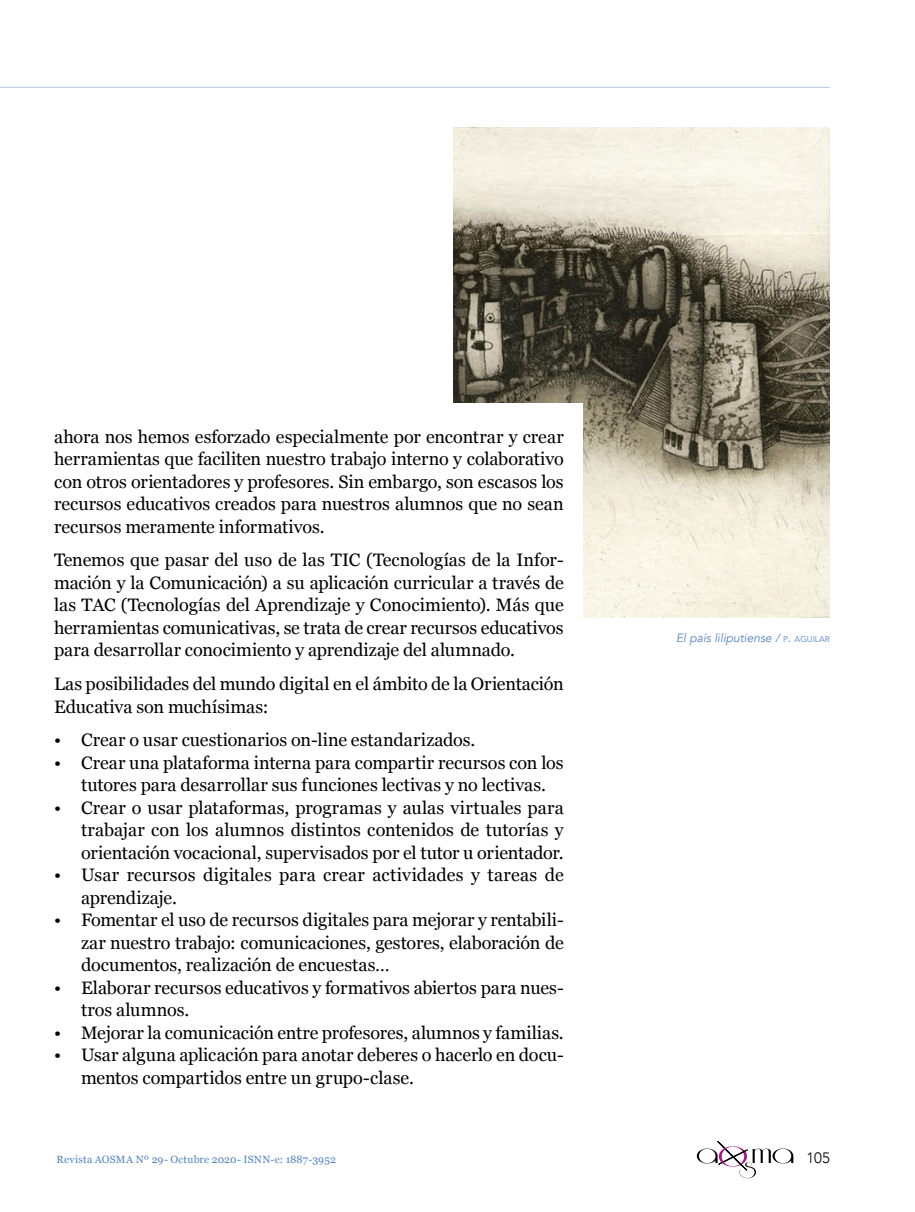
<style>
.page{position:relative;width:915px;height:1212px;background:#fff}
.page>*{position:absolute;margin:0;border:0;box-sizing:border-box;transform-origin:0 0}
.t1{font:18px/22.5px "Georgia";letter-spacing:-.005em;color:#000;text-align:justify}
.t2{font:300 15px "Avenir";color:#000}
.t3{font:italic 12px "Avenir";color:#5082c3}
.t4{font:10.5px "Georgia";letter-spacing:.015em;color:#5082c3}
.s1{font-style:normal;font-size:8.4px}
.s2{font-style:normal}
</style>
<div class="page">
<svg style="left:696px;top:1141px;width:97px;height:37px"></svg>
<div style="left:0;top:76px;width:836px;height:12px;background:#000;opacity:.75"></div>
<img style="left:453px;top:128px;width:376px;height:489px">
<div style="left:279px;top:403px;width:303px;height:371px;background:#fff"></div>
<p class="t1" style="left:54px;top:424px;width:511px">ahora nos hemos esforzado especialmente por encontrar y crear herramientas que faciliten nuestro trabajo interno y colaborativo con otros orientadores y profesores. Sin embargo, son escasos los recursos educativos creados para nuestros alumnos que no sean recursos meramente informativos.</p>
<p class="t1" style="left:54px;top:548px;width:511px">Tenemos que pasar del uso de las TIC (Tecnologías de la Infor&shy;mación y la Comunicación) a su aplicación curricular a través de las TAC (Tecnologías del Aprendizaje y Conocimiento). Más que herramientas comunicativas, se trata de crear recursos educativos para desarrollar conocimiento y aprendizaje del alumnado.</p>
<p class="t1" style="left:54px;top:672px;width:511px">Las posibilidades del mundo digital en el ámbito de la Orientación<br>Educativa son muchísimas:</p>
<p class="t1" style="left:54px;top:728px;width:422px">• Crear o usar cuestionarios on-line estandarizados.</p>
<p class="t1" style="left:54px;top:751px;width:511px;text-align:center">• Crear una plataforma interna para compartir recursos con los tutores para desarrollar sus funciones lectivas y no lectivas.</p>
<p class="t1" style="left:81px;top:796px;width:484px;text-indent:-27px">• Crear o usar plataformas, programas y aulas virtuales para trabajar con los alumnos distintos contenidos de tutorías y orientación vocacional, supervisados por el tutor u orientador.</p>
<p class="t1" style="left:81px;top:863px;width:484px;text-indent:-27px">• Usar recursos digitales para crear actividades y tareas de aprendizaje.</p>
<p class="t1" style="left:81px;top:908px;width:484px;text-indent:-27px">• Fomentar el uso de recursos digitales para mejorar y rentabili&shy;zar nuestro trabajo: comunicaciones, gestores, elaboración de documentos, realización de encuestas…</p>
<p class="t1" style="left:81px;top:976px;width:484px;text-indent:-27px">• Elaborar recursos educativos y formativos abiertos para nues&shy;tros alumnos.</p>
<p class="t1" style="left:54px;top:1021px;width:511px">• Mejorar la comunicación entre profesores, alumnos y familias.</p>
<p class="t1" style="left:81px;top:1043px;width:484px;text-indent:-27px">• Usar alguna aplicación para anotar deberes o hacerlo en docu&shy;mentos compartidos entre un grupo-clase.</p>
<p class="t3" style="left:676px;top:631px;width:137px">El país liliputiense / <span class="s1">P</span><span class="s2">.</span> <span class="s1">AGUILAR</span></p>
<p class="t4" style="left:57px;top:1152px;width:281px">Revista AOSMA Nº 29- Octubre 2020- ISNN-e: 1887-3952</p>
<p class="t2" style="left:806px;top:1149px;width:25px">105</p>
</div>
